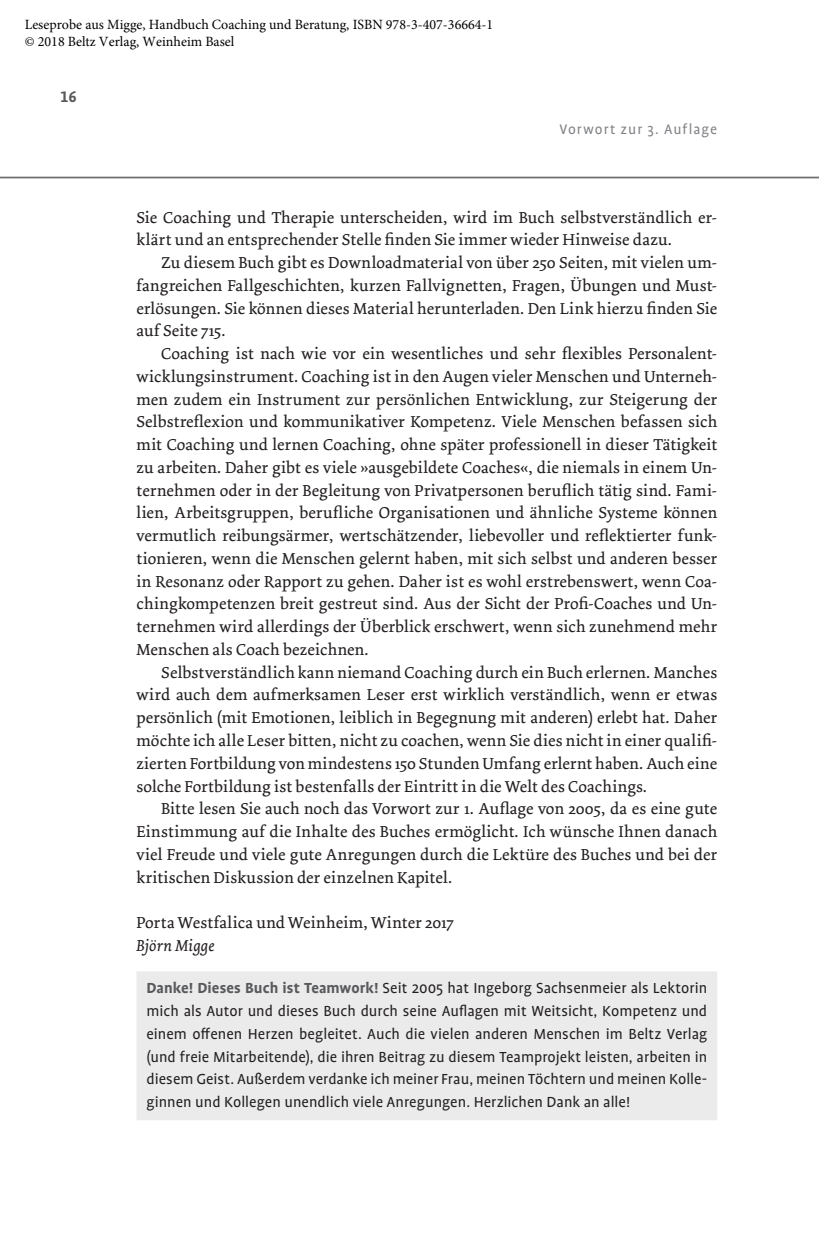
<style>
.page{position:relative;width:819px;height:1241px;background:#fff}
.page>*{position:absolute;margin:0;border:0;box-sizing:border-box;transform-origin:0 0}
.t1{font:17.5px "Profile OT Bold Q angepasst";color:#58595b}
.t2{font:16.62px/22.8px "Dolly";letter-spacing:.01em;color:#231f20;text-align:justify}
.t3{font:16.62px/22.8px "Profile OT Q angepasst";color:#231f20;text-align:justify}
.t4{font:italic 16.62px "Dolly";letter-spacing:.01em;color:#231f20}
.t5{font:15.75px "Profile OT Q angepasst";letter-spacing:.065em;color:#808285}
.t6{font:14px/16.8px "Minion Pro";color:#000}
.s1{font-family:"Profile OT Bold Q angepasst";color:#58595b}
</style>
<div class="page">
<hr style="left:0;top:177px;width:819px;height:1px;background:#6d6e71">
<div style="left:136px;top:971px;width:581px;height:148px;background:#ebebec"></div>
<p class="t6" style="left:25px;top:16px;width:470px">Leseprobe aus Migge, Handbuch Coaching und Beratung, ISBN 978-3-407-36664-1 © 2018 Beltz Verlag, Weinheim Basel</p>
<p class="t1" style="left:60px;top:87px;width:18px">16</p>
<p class="t5" style="left:559px;top:121px;width:159px">Vorwort zur 3. Auflage</p>
<p class="t2" style="left:136px;top:206px;width:582px">Sie Coaching und Therapie unterscheiden, wird im Buch selbstverständlich er&shy;klärt und an entsprechender Stelle finden Sie immer wieder Hinweise dazu.</p>
<p class="t2" style="left:136px;top:251px;width:582px;text-indent:25px">Zu diesem Buch gibt es Downloadmaterial von über 250 Seiten, mit vielen um&shy;fangreichen Fallgeschichten, kurzen Fallvignetten, Fragen, Übungen und Must&shy;erlösungen. Sie können dieses Material herunterladen. Den Link hierzu finden Sie auf Seite 715.</p>
<p class="t2" style="left:136px;top:342px;width:582px;text-indent:25px">Coaching ist nach wie vor ein wesentliches und sehr flexibles Personalent&shy;wicklungsinstrument. Coaching ist in den Augen vieler Menschen und Unterneh&shy;men zudem ein Instrument zur persönlichen Entwicklung, zur Steigerung der Selbstreflexion und kommunikativer Kompetenz. Viele Menschen befassen sich mit Coaching und lernen Coaching, ohne später professionell in dieser Tätigkeit zu arbeiten. Daher gibt es viele »ausgebildete Coaches«, die niemals in einem Un&shy;ternehmen oder in der Begleitung von Privatpersonen beruflich tätig sind. Fami&shy;lien, Arbeitsgruppen, berufliche Organisationen und ähnliche Systeme können vermutlich reibungsärmer, wertschätzender, liebevoller und reflektierter funk&shy;tionieren, wenn die Menschen gelernt haben, mit sich selbst und anderen besser in Resonanz oder Rapport zu gehen. Daher ist es wohl erstrebenswert, wenn Coa&shy;chingkompetenzen breit gestreut sind. Aus der Sicht der Profi-Coaches und Un&shy;ternehmen wird allerdings der Überblick erschwert, wenn sich zunehmend mehr Menschen als Coach bezeichnen.</p>
<p class="t2" style="left:136px;top:661px;width:582px;text-indent:25px">Selbstverständlich kann niemand Coaching durch ein Buch erlernen. Manches wird auch dem aufmerksamen Leser erst wirklich verständlich, wenn er etwas persönlich (mit Emotionen, leiblich in Begegnung mit anderen) erlebt hat. Daher möchte ich alle Leser bitten, nicht zu coachen, wenn Sie dies nicht in einer qualifi&shy;zierten Fortbildung von mindestens 150 Stunden Umfang erlernt haben. Auch eine solche Fortbildung ist bestenfalls der Eintritt in die Welt des Coachings.</p>
<p class="t2" style="left:136px;top:797px;width:582px;text-indent:25px">Bitte lesen Sie auch noch das Vorwort zur 1. Auflage von 2005, da es eine gute Einstimmung auf die Inhalte des Buches ermöglicht. Ich wünsche Ihnen danach viel Freude und viele gute Anregungen durch die Lektüre des Buches und bei der kritischen Diskussion der einzelnen Kapitel.</p>
<p class="t2" style="left:136px;top:911px;width:319px">Porta Westfalica und Weinheim, Winter 2017</p>
<p class="t4" style="left:136px;top:934px;width:80px">Björn Migge</p>
<p class="t3" style="left:146px;top:977px;width:562px"><span class="s1">Danke! Dieses Buch ist Teamwork!</span> Seit 2005 hat Ingeborg Sachsenmeier als Lektorin mich als Autor und dieses Buch durch seine Auflagen mit Weitsicht, Kompetenz und einem offenen Herzen begleitet. Auch die vielen anderen Menschen im Beltz Verlag (und freie Mitarbeitende), die ihren Beitrag zu diesem Teamprojekt leisten, arbeiten in diesem Geist. Außerdem verdanke ich meiner Frau, meinen Töchtern und meinen Kolle&shy;ginnen und Kollegen unendlich viele Anregungen. Herzlichen Dank an alle!</p>
</div>
